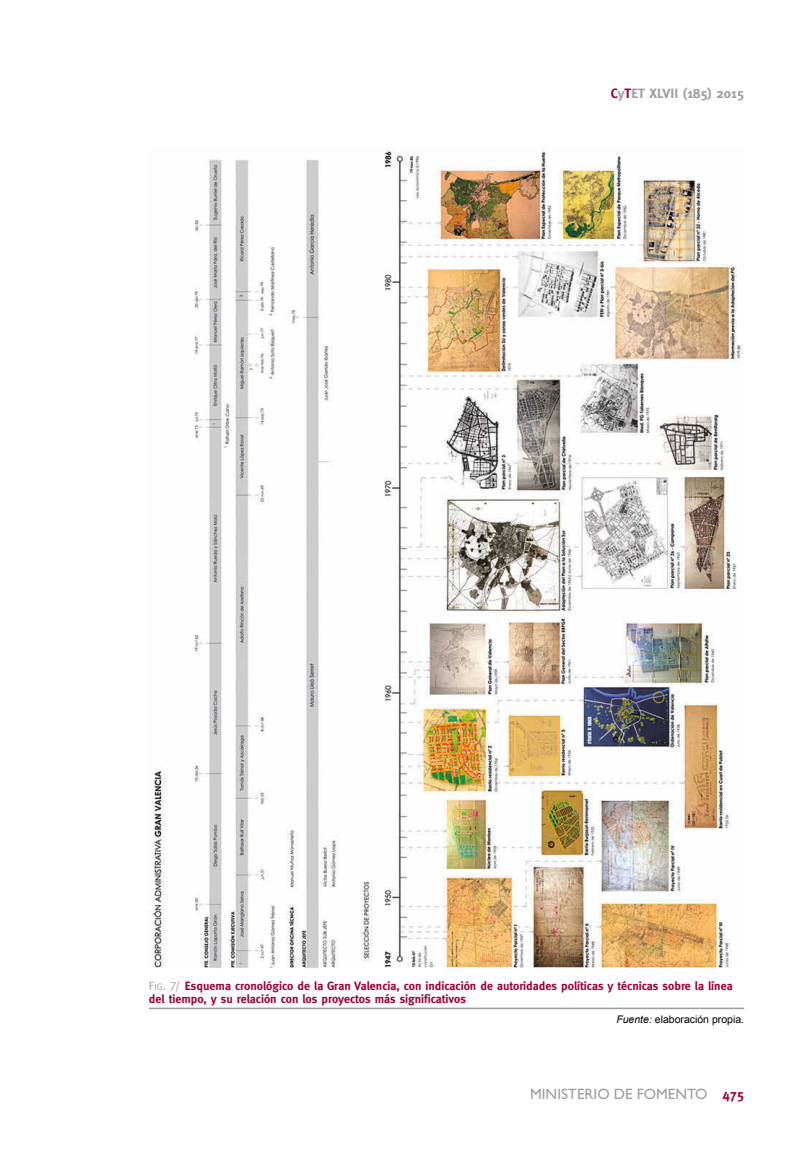
<style>
.page{position:relative;width:808px;height:1149px;background:#fff}
.page>*{position:absolute;margin:0;border:0;box-sizing:border-box;transform-origin:0 0}
.t1{font:15px "Gill Sans";color:#9e9e9e}
.t2{font:700 13.5px "Meta";color:#9e9e9e}
.t3{font:700 12px/13.2px "Meta";color:#9b0337}
.t4{font:10.5px "Arial";color:#000}
.s1{color:#9b0337}
.s2{font-family:"Meta Caps SC800";font-weight:400;color:#9e9e9e}
.s3{font-family:"Meta Caps SC800";font-weight:400;font-size:9.6px;color:#9e9e9e}
.s4{font-style:italic}
.s5{font-family:"Meta";font-weight:700;font-size:13.5px;color:#9b0337}
</style>
<div class="page">
<hr style="left:149px;top:1007px;width:595px;height:1px;background:#9e9e9e">
<img style="left:149px;top:149px;width:594px;height:818px">
<p class="t2" style="left:611px;top:85px;width:135px"><span class="s1">C</span>y<span class="s1">T</span>ET XLVII (185) 2015</p>
<p class="t3" style="left:149px;top:979px;width:585px"><span class="s2">F</span><span class="s3">ig</span><span class="s2">. 7/</span> Esquema cronológico de la Gran Valencia, con indicación de autoridades políticas y técnicas sobre la línea del tiempo, y su relación con los proyectos más significativos</p>
<p class="t4" style="left:616px;top:1013px;width:129px"><span class="s4">Fuente:</span> elaboración propia.</p>
<p class="t1" style="left:530px;top:1084px;width:216px">MINISTERIO DE FOMENTO <span class="s5">475</span></p>
</div>
